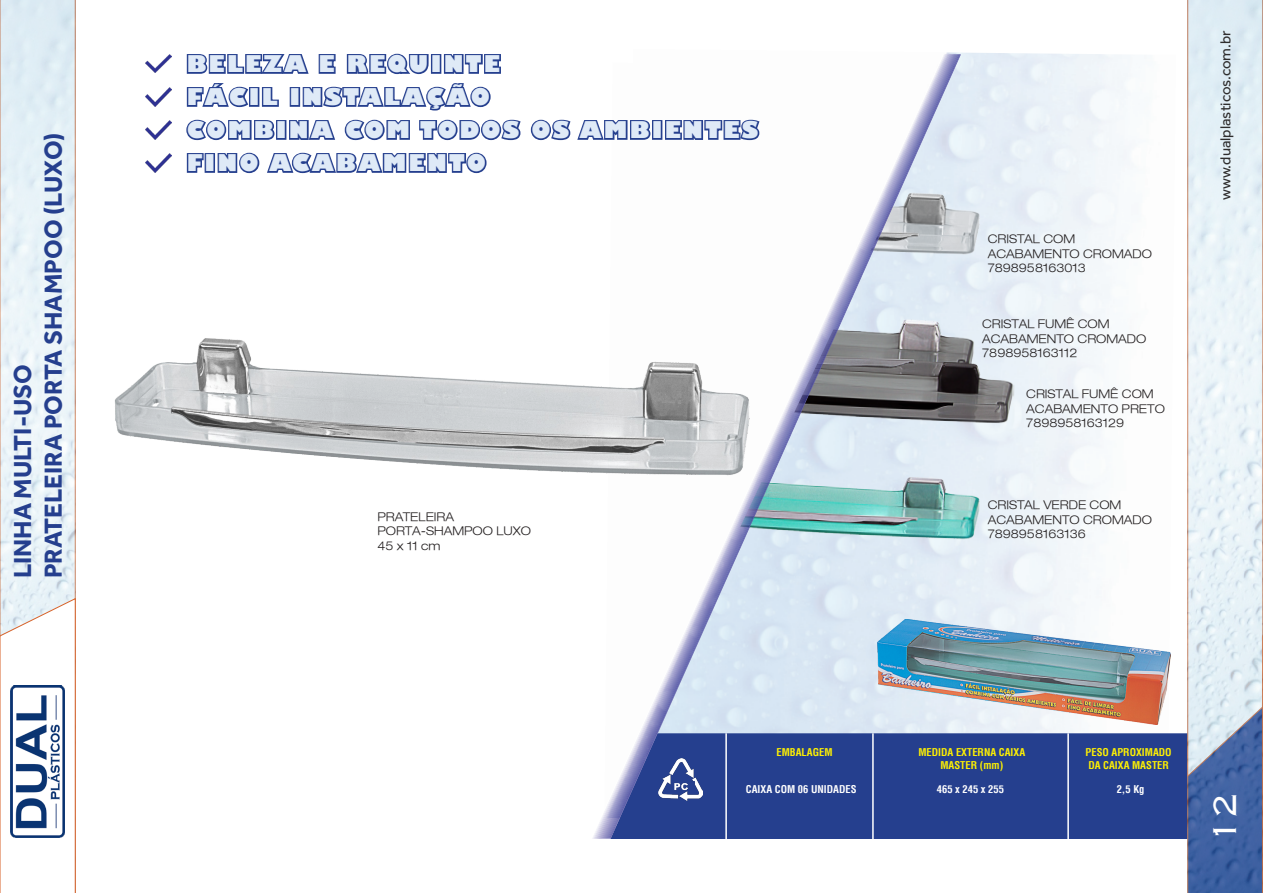
<style>
.page{position:relative;width:1263px;height:893px;background:#fff}
.page>*{position:absolute;margin:0;border:0;box-sizing:border-box;transform-origin:0 0}
.Page_Number{font:27px "Copper Plate";color:#fff}
.Category_2{font:700 25.5px "Effra";color:#253f8e}
.t1{font:800 22.5px "Gill Sans";letter-spacing:.1em;color:#dfeaf7}
.General_Infos{font:15px "Effra";color:#2f2e2e}
.t2{font:300 expanded 12px "Helvetica Neue LT";color:#231f20}
.t3{font:700 condensed 10.5px "Helvetica LT";color:#fff101}
.t4{font:700 condensed 10.5px "Helvetica LT";color:#fff}
</style>
<div class="page">
<img style="left:946px;top:52px;width:212px;height:681px">
<div style="left:757px;top:733px;width:430px;height:106px;background:#253f8e"></div>
<img style="left:0;top:0;width:76px;height:598px">
<svg style="left:0;top:598px;width:76px;height:295px"></svg>
<img style="left:11px;top:686px;width:53px;height:152px">
<img style="left:961px;top:161px;width:58px;height:399px">
<hr style="left:872px;top:733px;width:2px;height:106px;background:#fff">
<hr style="left:1067px;top:733px;width:2px;height:106px;background:#fff">
<div style="left:615px;top:827px;width:142px;height:12px;background:#253f8e"></div>
<svg style="left:593px;top:827px;width:22px;height:12px"></svg>
<svg style="left:598px;top:56px;width:346px;height:771px"></svg>
<img style="left:115px;top:302px;width:639px;height:213px">
<svg style="left:1187px;top:0;width:76px;height:893px;background:#c9d4e2"></svg>
<img style="left:878px;top:619px;width:293px;height:105px">
<svg style="left:186px;top:53px;width:315px;height:58px"></svg>
<svg style="left:186px;top:119px;width:89px;height:22px"></svg>
<div style="left:276px;top:120px;width:10px;height:20px;border:3px solid #253f8e"></div>
<svg style="left:289px;top:120px;width:46px;height:20px"></svg>
<svg style="left:344px;top:119px;width:66px;height:22px"></svg>
<svg style="left:419px;top:119px;width:102px;height:22px"></svg>
<svg style="left:530px;top:118px;width:123px;height:24px"></svg>
<div style="left:652px;top:120px;width:10px;height:20px;border:3px solid #253f8e"></div>
<svg style="left:663px;top:118px;width:98px;height:24px"></svg>
<svg style="left:186px;top:153px;width:19px;height:20px"></svg>
<div style="left:205px;top:153px;width:10px;height:20px;border:3px solid #253f8e"></div>
<svg style="left:217px;top:152px;width:270px;height:22px"></svg>
<img style="left:145px;top:54px;width:26px;height:19px">
<img style="left:145px;top:88px;width:26px;height:19px">
<img style="left:145px;top:121px;width:26px;height:19px">
<img style="left:145px;top:154px;width:26px;height:18px">
<p class="Category_2" style="left:7px;top:578px;width:216px;rotate:-90deg">LINHA MULTI-USO</p>
<p class="Category_2" style="left:38px;top:578px;width:447px;rotate:-90deg">PRATELEIRA PORTA SHAMPOO (LUXO)</p>
<p class="t1" style="left:187px;top:50px;width:315px">BELEZA E REQUINTE</p>
<p class="t1" style="left:187px;top:83px;width:305px">FÁCIL INSTALAÇÃO</p>
<p class="t1" style="left:187px;top:116px;width:573px">COMBINA COM TODOS OS AMBIENTES</p>
<p class="t1" style="left:187px;top:149px;width:301px">FINO ACABAMENTO</p>
<p class="t2" style="left:377px;top:509px;width:78px">PRATELEIRA</p>
<p class="t2" style="left:377px;top:524px;width:155px">PORTA-SHAMPOO LUXO</p>
<p class="t2" style="left:377px;top:538px;width:64px">45 x 11 cm</p>
<p class="t2" style="left:988px;top:232px;width:89px">CRISTAL COM</p>
<p class="t2" style="left:988px;top:246px;width:166px">ACABAMENTO CROMADO</p>
<p class="t2" style="left:988px;top:261px;width:99px">7898958163013</p>
<p class="t2" style="left:982px;top:317px;width:129px">CRISTAL FUMÊ COM</p>
<p class="t2" style="left:982px;top:331px;width:166px">ACABAMENTO CROMADO</p>
<p class="t2" style="left:982px;top:346px;width:97px">7898958163112</p>
<p class="t2" style="left:1026px;top:387px;width:129px">CRISTAL FUMÊ COM</p>
<p class="t2" style="left:1026px;top:401px;width:140px">ACABAMENTO PRETO</p>
<p class="t2" style="left:1026px;top:416px;width:99px">7898958163129</p>
<p class="t2" style="left:988px;top:498px;width:135px">CRISTAL VERDE COM</p>
<p class="t2" style="left:988px;top:512px;width:166px">ACABAMENTO CROMADO</p>
<p class="t2" style="left:988px;top:526px;width:99px">7898958163136</p>
<p class="General_Infos" style="left:1216px;top:200px;width:171px;rotate:-90deg">www.dualplasticos.com.br</p>
<p class="t3" style="left:776px;top:746px;width:58px">EMBALAGEM</p>
<p class="t3" style="left:1085px;top:746px;width:88px">PESO APROXIMADO</p>
<p class="t3" style="left:1088px;top:759px;width:82px">DA CAIXA MASTER</p>
<p class="t3" style="left:918px;top:746px;width:108px">MEDIDA EXTERNA CAIXA</p>
<p class="t3" style="left:940px;top:759px;width:64px">MASTER (mm)</p>
<p class="t4" style="left:746px;top:782px;width:112px">CAIXA COM 06 UNIDADES</p>
<p class="t4" style="left:937px;top:782px;width:69px">465 x 245 x 255</p>
<p class="t4" style="left:1117px;top:782px;width:29px">2,5 Kg</p>
<p class="Page_Number" style="left:1205px;top:844px;width:53px;rotate:-90deg">12</p>
</div>
